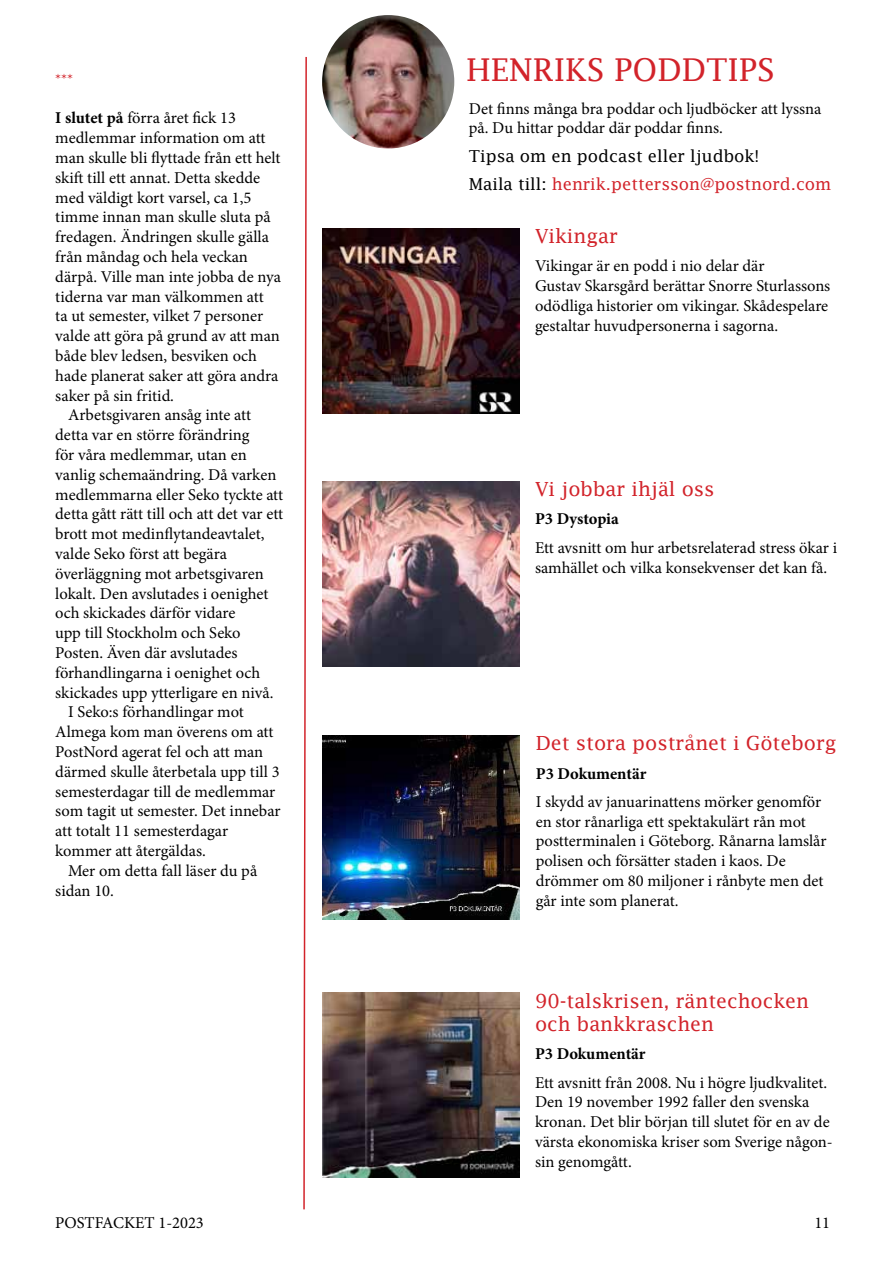
<style>
.page{position:relative;width:893px;height:1263px;background:#fff}
.page>*{position:absolute;margin:0;border:0;box-sizing:border-box;transform-origin:0 0}
.t1{font:31.5px "Lucida Fax";color:#d2232a}
.t2{font:19.5px/23.4px "Lucida Fax";color:#d2232a}
.t3{font:16.5px/19.8px "Minion Pro";color:#000}
.t4{font:16.5px/28.3px "Lucida Fax";color:#000}
.t5{font:700 16.5px "Minion Pro";letter-spacing:-.005em;color:#000}
.t6{font:15px "Adobe Garamond Pro";color:#d2232a}
.s1{font-weight:700}
.s2{color:#d2232a}
</style>
<div class="page">
<svg style="left:303px;top:57px;width:4px;height:1153px"></svg>
<img style="left:322px;top:228px;width:198px;height:185px">
<img style="left:322px;top:992px;width:198px;height:185px">
<img style="left:322px;top:481px;width:198px;height:185px">
<img style="left:322px;top:735px;width:198px;height:184px">
<img style="left:322px;top:15px;width:132px;height:134px">
<p class="t6" style="left:55px;top:70px;width:19px">***</p>
<p class="t3" style="left:55px;top:108px;width:182px"><span class="s1">I slutet på</span> förra året fick 13</p>
<p class="t3" style="left:55px;top:128px;width:212px">medlemmar information om att</p>
<p class="t3" style="left:55px;top:148px;width:227px">man skulle bli flyttade från ett helt</p>
<p class="t3" style="left:55px;top:168px;width:206px">skift till ett annat. Detta skedde</p>
<p class="t3" style="left:55px;top:187px;width:198px">med väldigt kort varsel, ca 1,5</p>
<p class="t3" style="left:55px;top:207px;width:217px">timme innan man skulle sluta på</p>
<p class="t3" style="left:55px;top:227px;width:215px">fredagen. Ändringen skulle gälla</p>
<p class="t3" style="left:55px;top:247px;width:194px">från måndag och hela veckan</p>
<p class="t3" style="left:55px;top:267px;width:227px">därpå. Ville man inte jobba de nya</p>
<p class="t3" style="left:55px;top:286px;width:210px">tiderna var man välkommen att</p>
<p class="t3" style="left:55px;top:306px;width:209px">ta ut semester, vilket 7 personer</p>
<p class="t3" style="left:55px;top:326px;width:226px">valde att göra på grund av att man</p>
<p class="t3" style="left:55px;top:346px;width:203px">både blev ledsen, besviken och</p>
<p class="t3" style="left:55px;top:366px;width:225px">hade planerat saker att göra andra</p>
<p class="t3" style="left:55px;top:385px;width:120px">saker på sin fritid.</p>
<p class="t3" style="left:68px;top:405px;width:185px">Arbetsgivaren ansåg inte att</p>
<p class="t3" style="left:55px;top:425px;width:196px">detta var en större förändring</p>
<p class="t3" style="left:55px;top:445px;width:193px">för våra medlemmar, utan en</p>
<p class="t3" style="left:55px;top:465px;width:223px">vanlig schemaändring. Då varken</p>
<p class="t3" style="left:55px;top:484px;width:229px">medlemmarna eller Seko tyckte att</p>
<p class="t3" style="left:55px;top:504px;width:229px">detta gått rätt till och att det var ett</p>
<p class="t3" style="left:55px;top:524px;width:211px">brott mot medinflytandeavtalet,</p>
<p class="t3" style="left:55px;top:544px;width:173px">valde Seko först att begära</p>
<p class="t3" style="left:55px;top:564px;width:210px">överläggning mot arbetsgivaren</p>
<p class="t3" style="left:55px;top:583px;width:215px">lokalt. Den avslutades i oenighet</p>
<p class="t3" style="left:55px;top:603px;width:182px">och skickades därför vidare</p>
<p class="t3" style="left:55px;top:623px;width:187px">upp till Stockholm och Seko</p>
<p class="t3" style="left:55px;top:643px;width:184px">Posten. Även där avslutades</p>
<p class="t3" style="left:55px;top:663px;width:206px">förhandlingarna i oenighet och</p>
<p class="t3" style="left:55px;top:682px;width:220px">skickades upp ytterligare en nivå.</p>
<p class="t3" style="left:68px;top:702px;width:177px">I Seko:s förhandlingar mot</p>
<p class="t3" style="left:55px;top:722px;width:220px">Almega kom man överens om att</p>
<p class="t3" style="left:55px;top:742px;width:209px">PostNord agerat fel och att man</p>
<p class="t3" style="left:55px;top:762px;width:226px">därmed skulle återbetala upp till 3</p>
<p class="t3" style="left:55px;top:781px;width:222px">semesterdagar till de medlemmar</p>
<p class="t3" style="left:55px;top:801px;width:227px">som tagit ut semester. Det innebar</p>
<p class="t3" style="left:55px;top:821px;width:174px">att totalt 11 semesterdagar</p>
<p class="t3" style="left:55px;top:841px;width:152px">kommer att återgäldas.</p>
<p class="t3" style="left:68px;top:861px;width:191px">Mer om detta fall läser du på</p>
<p class="t3" style="left:55px;top:880px;width:60px">sidan 10.</p>
<h1 class="t1" style="left:466px;top:51px;width:310px">HENRIKS PODDTIPS</h1>
<p class="t3" style="left:469px;top:99px;width:354px">Det finns många bra poddar och ljudböcker att lyssna på. Du hittar poddar där poddar finns.</p>
<p class="t4" style="left:469px;top:141px;width:364px">Tipsa om en podcast eller ljudbok!<br>Maila till: <span class="s2">henrik.pettersson@postnord.com</span></p>
<p class="t2" style="left:535px;top:224px;width:84px">Vikingar</p>
<p class="t3" style="left:535px;top:256px;width:297px">Vikingar är en podd i nio delar där<br>Gustav Skarsgård berättar Snorre Sturlassons odödliga historier om vikingar. Skådespelare gestaltar huvudpersonerna i sagorna.</p>
<p class="t2" style="left:535px;top:477px;width:181px">Vi jobbar ihjäl oss</p>
<p class="t5" style="left:535px;top:508px;width:85px">P3 Dystopia</p>
<p class="t3" style="left:535px;top:538px;width:304px">Ett avsnitt om hur arbetsrelaterad stress ökar i samhället och vilka konsekvenser det kan få.</p>
<p class="t2" style="left:536px;top:731px;width:302px">Det stora postrånet i Göteborg</p>
<p class="t5" style="left:536px;top:762px;width:112px">P3 Dokumentär</p>
<p class="t3" style="left:536px;top:792px;width:292px">I skydd av januarinattens mörker genomför en stor rånarliga ett spektakulärt rån mot postterminalen i Göteborg. Rånarna lamslår polisen och försätter staden i kaos. De drömmer om 80 miljoner i rånbyte men det går inte som planerat.</p>
<p class="t2" style="left:535px;top:989px;width:276px">90-talskrisen, räntechocken och bankkraschen</p>
<p class="t5" style="left:535px;top:1042px;width:112px">P3 Dokumentär</p>
<p class="t3" style="left:535px;top:1072px;width:299px">Ett avsnitt från 2008. Nu i högre ljudkvalitet.<br>Den 19 november 1992 faller den svenska kronan. Det blir början till slutet för en av de värsta ekonomiska kriser som Sverige någon&shy;sin genomgått.</p>
<p class="t3" style="left:55px;top:1213px;width:150px">POSTFACKET 1-2023</p>
<p class="t3" style="left:814px;top:1213px;width:17px">11</p>
</div>
